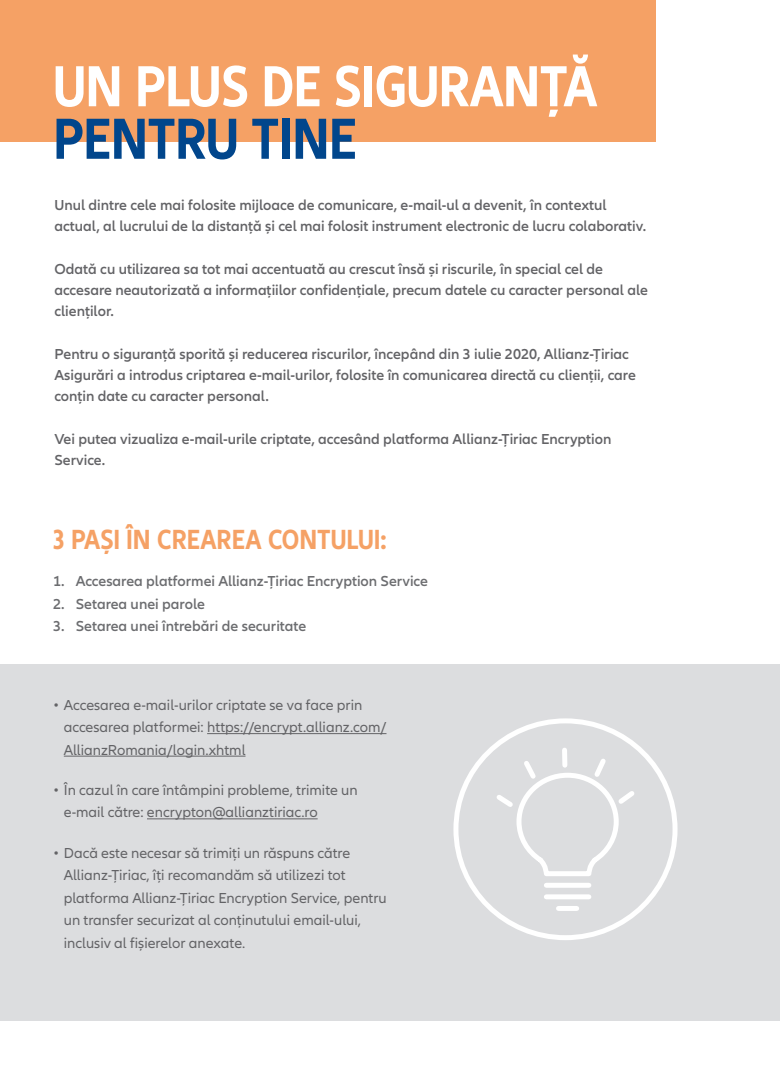
<style>
.page{position:relative;width:780px;height:1088px;background:#fff}
.page>*{position:absolute;margin:0;border:0;box-sizing:border-box;transform-origin:0 0}
.t1{font:700 condensed 60px/52.5px "Allianz Neo";letter-spacing:-.01em;color:#fff}
.t2{font:700 condensed 28.75px "Allianz Neo";color:#f5a165}
.t3{font:600 15px/21.2px "Allianz Neo";color:#636366}
.t4{font:15px/22.5px "Allianz Neo";color:#636366}
.t5{font:600 15px "Allianz Neo";color:#6c6d70}
.s1{color:#01468c}
</style>
<div class="page">
<div style="left:0;top:0;width:656px;height:142px;background:#f5a165"></div>
<div style="left:0;top:664px;width:780px;height:356px;background:#dcdddf"></div>
<hr style="left:207px;top:733px;width:179px;height:1px;background:#636366">
<hr style="left:64px;top:756px;width:181px;height:1px;background:#636366">
<hr style="left:147px;top:818px;width:170px;height:1px;background:#636366">
<div style="left:453px;top:718px;width:224px;height:222px;border:5px solid #fff;border-radius:50%"></div>
<svg style="left:492px;top:745px;width:147px;height:168px"></svg>
<p class="t1" style="left:53px;top:61px;width:545px">UN PLUS DE SIGURANȚĂ<br><span class="s1">PENTRU TINE</span></p>
<p class="t3" style="left:54px;top:195px;width:593px">Unul dintre cele mai folosite mijloace de comunicare -e, mail-ul a devenit în, contextul actual, al lucrului de la distanță și cel mai folosit instrument electronic de lucru colaborativ.</p>
<p class="t3" style="left:54px;top:258px;width:595px">Odată cu utilizarea sa tot mai accentuată au crescut însă și riscurile în, special cel de accesare neautorizată a informațiilor confidențiale, precum datele cu caracter personal ale clienților.</p>
<p class="t3" style="left:54px;top:343px;width:583px">Pentru o siguranță sporită și reducerea riscurilor, începând din 3 iulie 2020, Allianz-Țiriac<br>Asigurări a introdus criptarea -e mail-urilor, folosite în comunicarea directă cu clienții, care conțin date cu caracter personal.</p>
<p class="t3" style="left:54px;top:428px;width:558px">Vei putea vizualiza -e mail-urile criptate, accesând platforma Allianz-Țiriac Encryption<br>Service.</p>
<p class="t2" style="left:53px;top:522px;width:335px">3 PAȘI ÎN CREAREA CONTULUI:</p>
<p class="t5" style="left:53px;top:572px;width:13px">1.</p>
<p class="t5" style="left:76px;top:572px;width:354px">Accesarea platformei Allianz-Țiriac Encryption Service</p>
<p class="t5" style="left:53px;top:595px;width:13px">2.</p>
<p class="t5" style="left:76px;top:595px;width:131px">Setarea unei parole</p>
<p class="t5" style="left:53px;top:617px;width:13px">3.</p>
<p class="t5" style="left:76px;top:617px;width:232px">Setarea unei întrebări de securitate</p>
<p class="t4" style="left:64px;top:694px;width:324px;text-indent:-11px">• Accesarea -e mail-urilor criptate se va face prin accesarea platformei: https://encrypt.allianz.com/<br>AllianzRomania/login.xhtml</p>
<p class="t4" style="left:64px;top:779px;width:295px;text-indent:-11px">• În cazul în care întâmpini probleme, trimite un -e mail către: encrypton@allianztiriac r o.</p>
<p class="t4" style="left:64px;top:842px;width:324px;text-indent:-11px">• Dacă este necesar să trimiți un răspuns către Allianz-Țiriac, îți recomandăm să utilizezi tot platforma Allianz-Țiriac Encryption Service, pentru un transfer securizat al conținutului email-ului, inclusiv al fișierelor anexate.</p>
</div>
